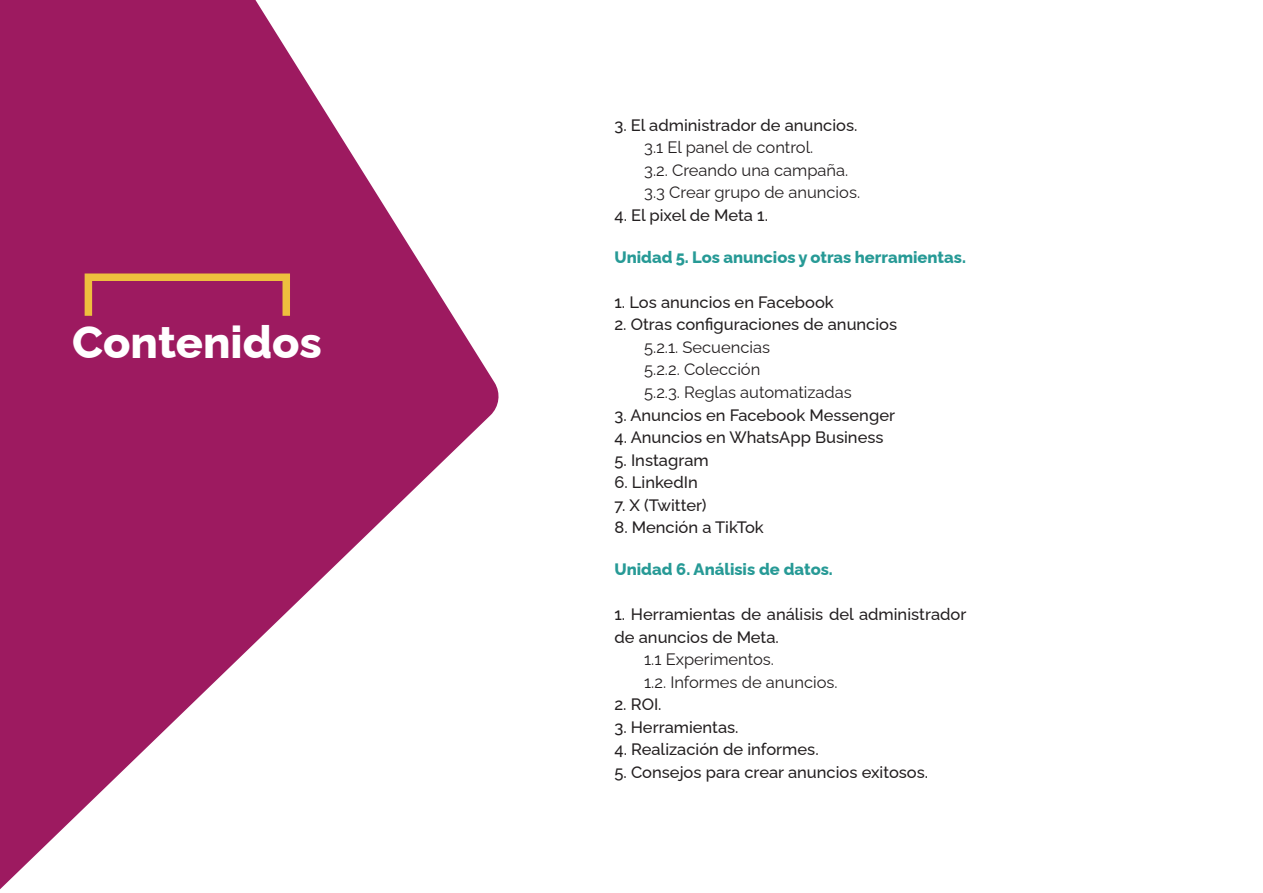
<style>
.page{position:relative;width:1263px;height:893px;background:#fff}
.page>*{position:absolute;margin:0;border:0;box-sizing:border-box;transform-origin:0 0}
.t1{font:800 45px "Raleway";color:#fff}
.Texto_corrido{font:500 16.5px/22.5px "Raleway";color:#231f20}
.Texto_corrido-2{font:16.5px "Raleway";color:#231f20}
.Texto_corrido-3{font:800 16.5px "Raleway";color:#279a96}
</style>
<div class="page">
<svg style="left:0;top:0;width:499px;height:890px;fill:#9d1a60"></svg>
<div style="left:85px;top:273px;width:205px;height:47px;border:8px solid #eebf3e"></div>
<p class="t1" style="left:72px;top:306px;width:251px">Contenidos</p>
<p class="Texto_corrido" style="left:614px;top:112px;width:244px">3. El administrador de anuncios.</p>
<p class="Texto_corrido-2" style="left:644px;top:134px;width:171px">3.1 El panel de control.</p>
<p class="Texto_corrido-2" style="left:644px;top:157px;width:206px">3.2. Creando una campaña.</p>
<p class="Texto_corrido-2" style="left:644px;top:179px;width:217px">3.3 Crear grupo de anuncios.</p>
<p class="Texto_corrido" style="left:614px;top:202px;width:155px">4. El pixel de Meta 1.</p>
<p class="Texto_corrido-3" style="left:614px;top:244px;width:353px">Unidad 5. Los anuncios y otras herramientas.</p>
<p class="Texto_corrido" style="left:614px;top:289px;width:221px">1. Los anuncios en Facebook</p>
<p class="Texto_corrido" style="left:614px;top:312px;width:284px">2. Otras configuraciones de anuncios</p>
<p class="Texto_corrido-2" style="left:644px;top:334px;width:127px">5.2.1. Secuencias</p>
<p class="Texto_corrido-2" style="left:644px;top:356px;width:118px">5.2.2. Colección</p>
<p class="Texto_corrido-2" style="left:644px;top:379px;width:209px">5.2.3. Reglas automatizadas</p>
<p class="Texto_corrido" style="left:614px;top:402px;width:282px">3. Anuncios en Facebook Messenger</p>
<p class="Texto_corrido" style="left:614px;top:424px;width:271px">4. Anuncios en WhatsApp Business</p>
<p class="Texto_corrido" style="left:614px;top:447px;width:96px">5. Instagram</p>
<p class="Texto_corrido" style="left:614px;top:469px;width:85px">6. LinkedIn</p>
<p class="Texto_corrido" style="left:614px;top:492px;width:94px">7. X (Twitter)</p>
<p class="Texto_corrido" style="left:614px;top:514px;width:151px">8. Mención a TikTok</p>
<p class="Texto_corrido-3" style="left:614px;top:556px;width:220px">Unidad 6. Análisis de datos.</p>
<p class="Texto_corrido" style="left:614px;top:601px;width:353px">1. Herramientas de análisis del administrador de anuncios de Meta.</p>
<p class="Texto_corrido-2" style="left:644px;top:646px;width:131px">1.1 Experimentos.</p>
<p class="Texto_corrido-2" style="left:644px;top:669px;width:195px">1.2. Informes de anuncios.</p>
<p class="Texto_corrido" style="left:614px;top:691px;width:49px">2. ROI.</p>
<p class="Texto_corrido" style="left:614px;top:714px;width:126px">3. Herramientas.</p>
<p class="Texto_corrido" style="left:614px;top:736px;width:206px">4. Realización de informes.</p>
<p class="Texto_corrido" style="left:614px;top:759px;width:315px">5. Consejos para crear anuncios exitosos.</p>
</div>
